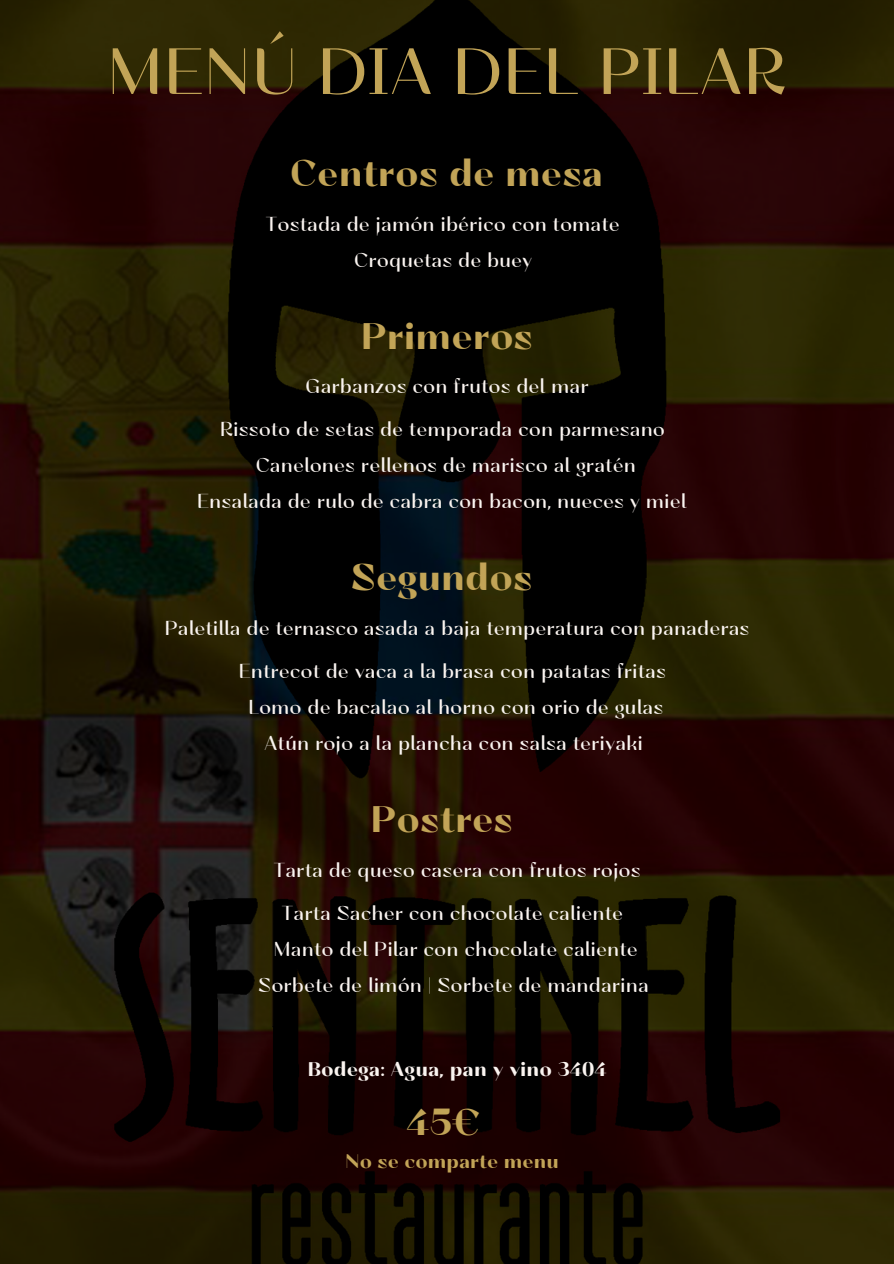
<style>
.page{position:relative;width:894px;height:1264px;background:#fff}
.page>*{position:absolute;margin:0;border:0;box-sizing:border-box;transform-origin:0 0}
.t1{font:60px "Lince Sans TH";color:#c2a457}
.t2{font:700 34.5px "Lince Sans TH";color:#c2a457}
.t3{font:18.45px "Lince Sans TH";color:#faf4f0}
.t4{font:700 18.45px "Lince Sans TH";color:#faf4f0}
.t5{font:700 18px "Lince Sans TH";color:#c2a457}
</style>
<div class="page">
<img style="left:0;top:0;width:893px;height:1263px">
<p class="t1" style="left:107px;top:25px;width:681px">MENÚ DIA DEL PILAR</p>
<h1 class="t2" style="left:290px;top:146px;width:315px">Centros de mesa</h1>
<h2 class="t3" style="left:265px;top:210px;width:356px">Tostada de jamón ibérico con tomate</h2>
<p class="t3" style="left:354px;top:245px;width:180px">Croquetas de buey</p>
<p class="t2" style="left:360px;top:309px;width:174px">Primeros</p>
<p class="t3" style="left:305px;top:372px;width:284px">Garbanzos con frutos del mar</p>
<p class="t3" style="left:220px;top:415px;width:447px">Rissoto de setas de temporada con parmesano</p>
<h2 class="t3" style="left:256px;top:451px;width:381px">Canelones rellenos de marisco al gratén</h2>
<p class="t3" style="left:197px;top:487px;width:491px">Ensalada de rulo de cabra con bacon, nueces y miel</p>
<p class="t2" style="left:351px;top:550px;width:183px">Segundos</p>
<h2 class="t3" style="left:164px;top:613px;width:586px">Paletilla de ternasco asada a baja temperatura con panaderas</h2>
<p class="t3" style="left:238px;top:656px;width:429px">Entrecot de vaca a la brasa con patatas fritas</p>
<p class="t3" style="left:248px;top:692px;width:416px">Lomo de bacalao al horno con orio de gulas</p>
<p class="t3" style="left:264px;top:729px;width:380px">Atún rojo a la plancha con salsa teriyaki</p>
<p class="t2" style="left:370px;top:792px;width:144px">Postres</p>
<h3 class="t3" style="left:273px;top:855px;width:369px">Tarta de queso casera con frutos rojos</h3>
<p class="t3" style="left:281px;top:898px;width:343px">Tarta Sacher con chocolate caliente</p>
<p class="t3" style="left:273px;top:934px;width:366px">Manto del Pilar con chocolate caliente</p>
<h2 class="t3" style="left:258px;top:970px;width:392px">Sorbete de limón | Sorbete de mandarina</h2>
<p class="t4" style="left:307px;top:1054px;width:301px">Bodega: Agua, pan y vino 3404</p>
<h2 class="t2" style="left:406px;top:1094px;width:75px">45€</h2>
<p class="t5" style="left:345px;top:1147px;width:215px">No se comparte menu</p>
</div>
